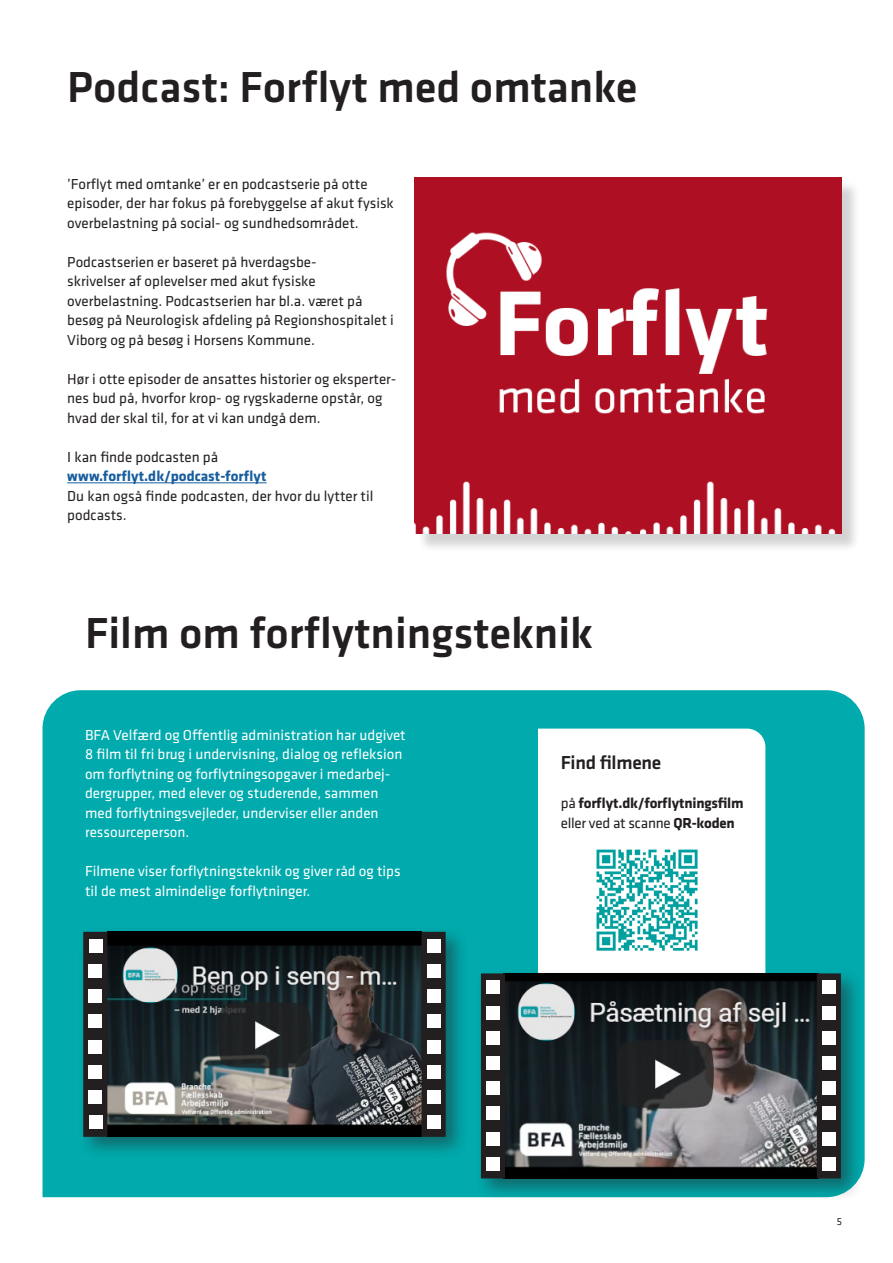
<style>
.page{position:relative;width:893px;height:1263px;background:#fff}
.page>*{position:absolute;margin:0;border:0;box-sizing:border-box;transform-origin:0 0}
.OS_36{font:500 45px "Klavika";color:#231f20}
.Brød{font:500 19.5px "Klavika";letter-spacing:-.015em;color:#231f20}
.Brødtekst{font:15px/19.5px "Klavika";color:#231f20}
.Brødtekst-2{font:15px/19.5px "Klavika";color:#fff}
.Brødtekst-3{font:700 15px "Klavika";color:#175d9e}
.Brød-2{font:700 15px "Klavika";letter-spacing:-.015em;color:#231f20}
.Brød-3{font:15px "Klavika";letter-spacing:-.015em;color:#231f20}
.t1{font:10.5px "Klavika";color:#231f20}
.s1{font-weight:400}
.s2{font-weight:700}
</style>
<div class="page">
<div style="left:43px;top:690px;width:822px;height:507px;background:#00aaad"></div>
<svg style="left:536px;top:727px;width:231px;height:240px"></svg>
<div style="left:77px;top:926px;width:391px;height:233px;background:#231f20;opacity:.46"></div>
<img style="left:107px;top:932px;width:315px;height:205px">
<div style="left:84px;top:932px;width:23px;height:204px;background:#231f20"></div>
<div style="left:83px;top:932px;width:24px;height:205px;border:2px solid #231f20"></div>
<div style="left:89px;top:939px;width:13px;height:13px;background:#fff"></div>
<div style="left:89px;top:964px;width:13px;height:14px;background:#fff"></div>
<div style="left:89px;top:989px;width:13px;height:14px;background:#fff"></div>
<div style="left:89px;top:1015px;width:13px;height:13px;background:#fff"></div>
<div style="left:89px;top:1040px;width:13px;height:13px;background:#fff"></div>
<div style="left:89px;top:1065px;width:13px;height:13px;background:#fff"></div>
<div style="left:89px;top:1090px;width:13px;height:14px;background:#fff"></div>
<div style="left:89px;top:1115px;width:13px;height:14px;background:#fff"></div>
<div style="left:422px;top:932px;width:23px;height:204px;background:#231f20"></div>
<div style="left:422px;top:932px;width:24px;height:205px;border:2px solid #231f20"></div>
<div style="left:427px;top:939px;width:14px;height:13px;background:#fff"></div>
<div style="left:427px;top:964px;width:13px;height:14px;background:#fff"></div>
<div style="left:427px;top:989px;width:13px;height:14px;background:#fff"></div>
<div style="left:427px;top:1015px;width:13px;height:13px;background:#fff"></div>
<div style="left:427px;top:1040px;width:13px;height:13px;background:#fff"></div>
<div style="left:427px;top:1065px;width:13px;height:13px;background:#fff"></div>
<div style="left:427px;top:1090px;width:13px;height:14px;background:#fff"></div>
<div style="left:427px;top:1115px;width:14px;height:14px;background:#fff"></div>
<div style="left:475px;top:967px;width:388px;height:234px;background:#231f20;opacity:.46"></div>
<img style="left:504px;top:973px;width:315px;height:206px">
<div style="left:482px;top:974px;width:22px;height:204px;background:#231f20"></div>
<div style="left:481px;top:973px;width:24px;height:205px;border:2px solid #231f20"></div>
<div style="left:487px;top:981px;width:13px;height:13px;background:#fff"></div>
<div style="left:486px;top:1006px;width:14px;height:13px;background:#fff"></div>
<div style="left:486px;top:1031px;width:14px;height:13px;background:#fff"></div>
<div style="left:486px;top:1056px;width:14px;height:14px;background:#fff"></div>
<div style="left:486px;top:1081px;width:14px;height:14px;background:#fff"></div>
<div style="left:486px;top:1107px;width:14px;height:13px;background:#fff"></div>
<div style="left:486px;top:1132px;width:14px;height:13px;background:#fff"></div>
<div style="left:487px;top:1157px;width:13px;height:13px;background:#fff"></div>
<div style="left:817px;top:974px;width:23px;height:204px;background:#231f20"></div>
<div style="left:817px;top:973px;width:24px;height:205px;border:2px solid #231f20"></div>
<div style="left:822px;top:981px;width:14px;height:13px;background:#fff"></div>
<div style="left:822px;top:1006px;width:13px;height:13px;background:#fff"></div>
<div style="left:822px;top:1031px;width:13px;height:13px;background:#fff"></div>
<div style="left:822px;top:1056px;width:13px;height:14px;background:#fff"></div>
<div style="left:822px;top:1081px;width:13px;height:14px;background:#fff"></div>
<div style="left:822px;top:1107px;width:13px;height:13px;background:#fff"></div>
<div style="left:822px;top:1132px;width:13px;height:13px;background:#fff"></div>
<div style="left:822px;top:1157px;width:14px;height:13px;background:#fff"></div>
<img style="left:592px;top:844px;width:111px;height:111px">
<hr style="left:67px;top:482px;width:200px;height:1px;background:#175d9e">
<div style="left:417px;top:180px;width:443px;height:372px;background:#231f20;opacity:.2"></div>
<img style="left:415px;top:178px;width:427px;height:356px">
<p class="OS_36" style="left:67px;top:56px;width:572px">Podcast: Forflyt med omtanke</p>
<p class="Brødtekst" style="left:67px;top:174px;width:328px">’Forflyt med omtanke’ er en podcastserie på otte episoder, der har fokus på forebyggelse af akut fysisk overbelastning på social- og sundhedsområdet.</p>
<p class="Brødtekst" style="left:67px;top:252px;width:328px">Podcastserien er baseret på hverdagsbe-<br>skrivelser af oplevelser med akut fysiske overbelastning. Podcastserien har bl.a. været på besøg på Neurologisk afdeling på Regionshospitalet i Viborg og på besøg i Horsens Kommune.</p>
<p class="Brødtekst" style="left:67px;top:369px;width:331px">Hør i otte episoder de ansattes historier og eksperter&shy;nes bud på, hvorfor krop- og rygskaderne opstår, og hvad der skal til, for at vi kan undgå dem.</p>
<p class="Brødtekst" style="left:67px;top:447px;width:152px">I kan finde podcasten på</p>
<p class="Brødtekst-3" style="left:67px;top:465px;width:201px">www.forflyt.dk/podcast-forflyt</p>
<p class="Brødtekst" style="left:67px;top:486px;width:308px">Du kan også finde podcasten, der hvor du lytter til podcasts.</p>
<p class="OS_36" style="left:85px;top:603px;width:510px">Film om forflytningsteknik</p>
<p class="Brødtekst-2" style="left:85px;top:725px;width:322px">BFA Velfærd og Offentlig administration har udgivet 8 film til fri brug i undervisning, dialog og refleksion om forflytning og forflytningsopgaver i medarbej&shy;dergrupper, med elever og studerende, sammen med forflytningsvejleder, underviser eller anden ressourceperson.</p>
<p class="Brødtekst-2" style="left:85px;top:861px;width:317px">Filmene viser forflytningsteknik og giver råd og tips til de mest almindelige forflytninger.</p>
<p class="Brød" style="left:561px;top:749px;width:102px">Find filmene</p>
<p class="Brød-2" style="left:561px;top:792px;width:184px"><span class="s1">på</span> forflyt.dk/forflytningsfilm</p>
<p class="Brød-3" style="left:561px;top:813px;width:176px">eller ved at scanne <span class="s2">QR-koden</span></p>
<p class="t1" style="left:837px;top:1215px;width:7px">5</p>
</div>
